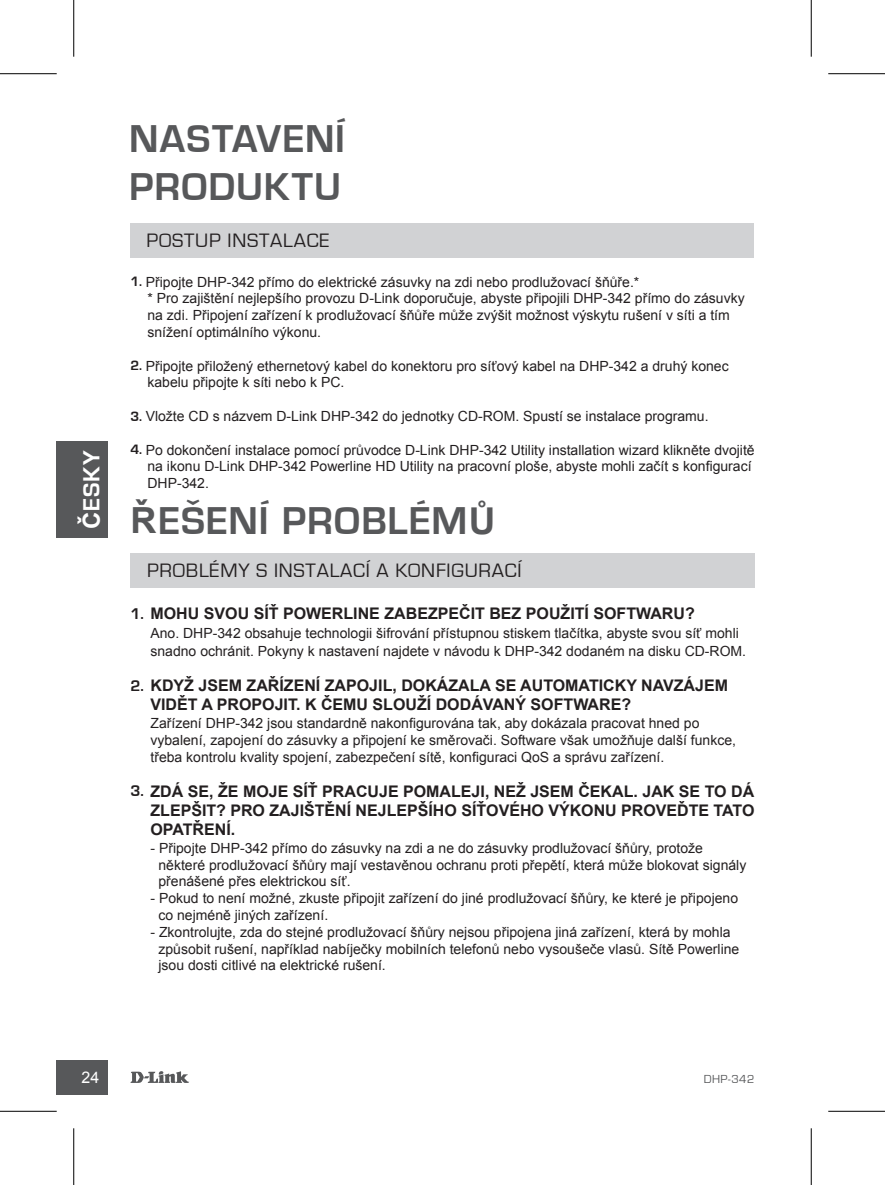
<style>
.page{position:relative;width:885px;height:1185px;background:#fff}
.page>*{position:absolute;margin:0;border:0;box-sizing:border-box;transform-origin:0 0}
.t1{font:700 40px/48px "Eurostile";letter-spacing:.025em;color:#57585a}
.t2{font:700 24px "Eurostile";color:#fff}
.t3{font:20px "Eurostile";letter-spacing:.04em;color:#231f20}
.t4{font:700 16px/19.2px "Arial";color:#231f20}
.t5{font:16px "Arial";color:#fff}
.t6{font:14px/16.8px "Arial";color:#231f20}
.t7{font:12px "Eurostile";letter-spacing:.04em;color:#57585a}
.s1{font-family:"Arial"}
.s2{font-family:"Eurostile";font-weight:700}
.s3{font-family:"Arial";font-size:36px}
.s4{font-family:"Arial";font-size:37px}
.s5{font-family:"Eurostile"}
</style>
<div class="page">
<svg style="left:130px;top:1071px;width:59px;height:12px"></svg>
<div style="left:57px;top:1060px;width:51px;height:34px;background:#57585a"></div>
<div style="left:56px;top:441px;width:51px;height:97px;background:#57585a"></div>
<div style="left:130px;top:224px;width:623px;height:34px;background:#d1d2d4"></div>
<div style="left:130px;top:553px;width:624px;height:34px;background:#d1d2d4"></div>
<hr style="left:0;top:73px;width:57px;height:1px;background:#000">
<hr style="left:828px;top:73px;width:56px;height:1px;background:#000">
<hr style="left:0;top:1111px;width:57px;height:1px;background:#000">
<hr style="left:828px;top:1111px;width:56px;height:1px;background:#000">
<hr style="left:73px;top:0;width:1px;height:57px;background:#000">
<hr style="left:73px;top:1128px;width:1px;height:57px;background:#000">
<hr style="left:810px;top:0;width:1px;height:57px;background:#000">
<hr style="left:810px;top:1128px;width:1px;height:57px;background:#000">
<h2 class="t2" style="left:79px;top:529px;width:80px;rotate:-90deg"><span class="s1">Č</span>ESKY</h2>
<h1 class="t1" style="left:129px;top:116px;width:217px">NASTAVENÍ<br>PRODUKTU</h1>
<h3 class="t3" style="left:146px;top:229px;width:172px">POSTUP IN STALACE</h3>
<p class="t6" style="left:147px;top:273px;width:598px;text-indent:-17px"><span class="s2">1.</span> Připojte DHP-342 přímo do elektrické zásuvky na zdi nebo prodlužovací šňůře.*<br>* Pro zajištění nejlepšího provozu D-Link doporučuje, abyste připojili DHP-342 přímo do zásuvky na zdi. Připojení zařízení k prodlužovací šňůře může zvýšit možnost výskytu rušení v síti a tím snížení optimálního výkonu.</p>
<p class="t6" style="left:147px;top:357px;width:582px;text-indent:-17px"><span class="s2">2.</span> Připojte přiložený ethernetový kabel do konektoru pro síťový kabel na DHP-342 a druhý konec kabelu připojte k síti nebo k PC.</p>
<p class="t6" style="left:130px;top:408px;width:579px"><span class="s2">3.</span> Vložte CD s názvem D-Link DHP-342 do jednotky CD-ROM. Spustí se instalace programu.</p>
<p class="t6" style="left:147px;top:441px;width:608px;text-indent:-17px"><span class="s2">4.</span> Po dokončení instalace pomocí průvodce D-Link DHP-342 Utility installation wizard klikněte dvojitě na ikonu D-Link DHP-342 Powerline HD Utility na pracovní ploše, abyste mohli začít s konfigurací<br>DHP-342.</p>
<h1 class="t1" style="left:130px;top:497px;width:366px"><span class="s3">Ř</span>EŠENÍ PROBLÉM<span class="s4">Ů</span></h1>
<h3 class="t3" style="left:147px;top:560px;width:376px">PROBLÉMY S INSTALACÍ A KON FIGURACÍ</h3>
<p class="t4" style="left:130px;top:604px;width:566px"><span class="s5">1.</span> MOHU SVOU SÍŤ POWERLINE ZABEZPEČIT BEZ POUŽITÍ SOFTWARU?</p>
<p class="t6" style="left:150px;top:624px;width:597px;line-height:18.2px">Ano. DHP-342 obsahuje technologii šifrování přístupnou stiskem tlačítka, abyste svou síť mohli snadno ochránit. Pokyny k nastavení najdete v návodu k DHP-342 dodaném na disku CD-ROM.</p>
<p class="t4" style="left:150px;top:676px;width:579px;text-indent:-20px"><span class="s5">2.</span> KDYŽ JSEM ZAŘÍZENÍ ZAPOJIL, DOKÁZALA SE AUTOMATICKY NAVZÁJEM<br>VIDĚT A PROPOJIT. K ČEMU SLOUŽÍ DODÁVANÝ SOFTWARE?</p>
<p class="t6" style="left:150px;top:715px;width:587px">Zařízení DHP-342 jsou standardně nakonfigurována tak, aby dokázala pracovat hned po vybalení, zapojení do zásuvky a připojení ke směrovači. Software však umožňuje další funkce, třeba kontrolu kvality spojení, zabezpečení sítě, konfiguraci QoS a správu zařízení.</p>
<p class="t4" style="left:150px;top:782px;width:605px;text-align:justify;text-indent:-20px"><span class="s5">3.</span> ZDÁ SE, ŽE MOJE SÍŤ PRACUJE POMALEJI, NEŽ JSEM ČEKAL. JAK SE TO DÁ ZLEPŠIT? PRO ZAJIŠTĚNÍ NEJLEPŠÍHO SÍŤOVÉHO VÝKONU PROVEĎTE TATO OPATŘENÍ.</p>
<p class="t6" style="left:158px;top:839px;width:589px;text-indent:-8px">- Připojte DHP-342 přímo do zásuvky na zdi a ne do zásuvky prodlužovací šňůry, protože některé prodlužovací šňůry mají vestavěnou ochranu proti přepětí, která může blokovat signály přenášené přes elektrickou síť.</p>
<p class="t6" style="left:158px;top:890px;width:581px;text-indent:-8px">- Pokud to není možné, zkuste připojit zařízení do jiné prodlužovací šňůry, ke které je připojeno co nejméně jiných zařízení.</p>
<p class="t6" style="left:158px;top:923px;width:582px;text-indent:-8px">- Zkontrolujte, zda do stejné prodlužovací šňůry nejsou připojena jiná zařízení, která by mohla způsobit rušení, například nabíječky mobilních telefonů nebo vysoušeče vlasů. Sítě Powerline jsou dosti citlivé na elektrické rušení.</p>
<p class="t5" style="left:82px;top:1066px;width:19px">24</p>
<p class="t7" style="left:703px;top:1072px;width:52px">DHP-342</p>
</div>
